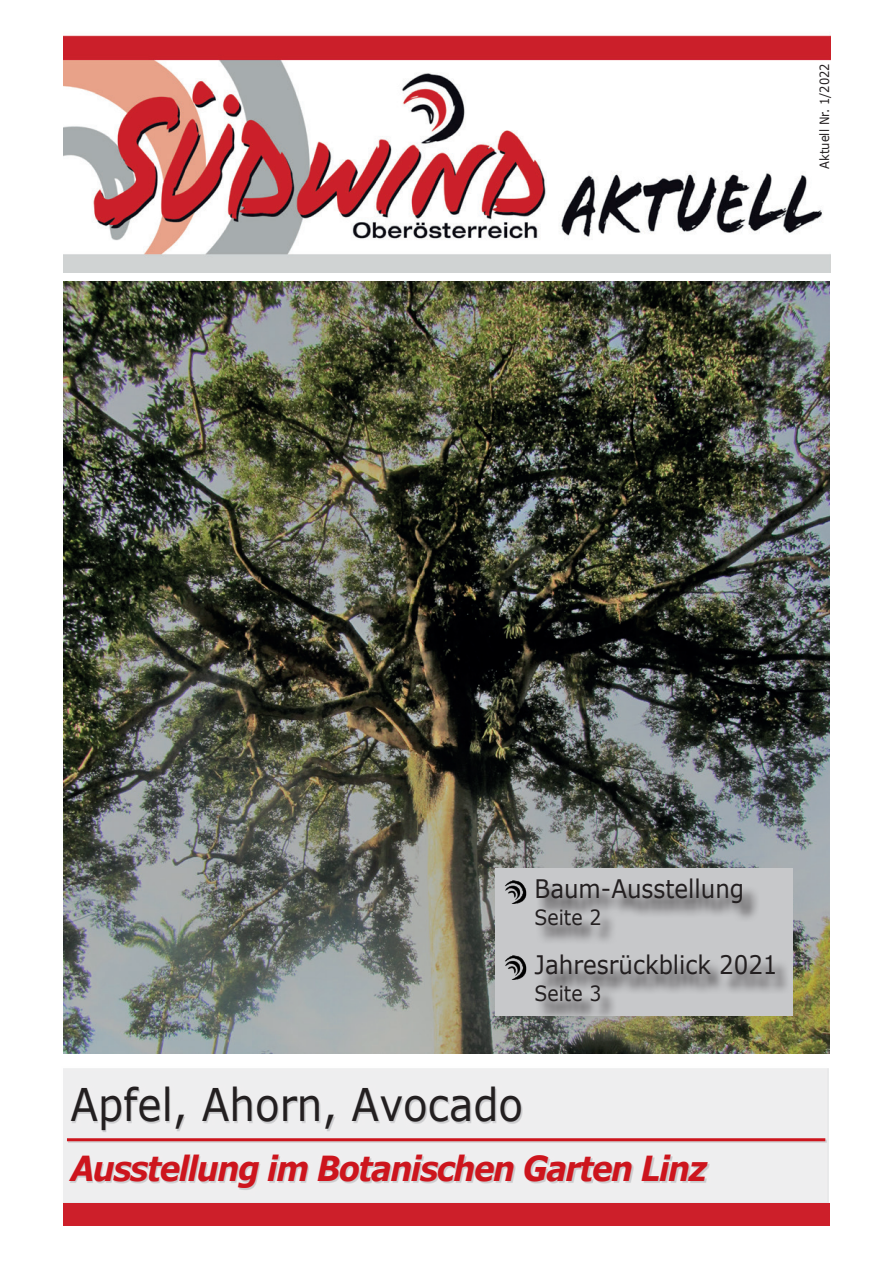
<style>
.page{position:relative;width:893px;height:1263px;background:#fff}
.page>*{position:absolute;margin:0;border:0;box-sizing:border-box;transform-origin:0 0}
.t1{font:45px "Verdana";color:#231f20;scale:.9 1}
.t2{font:italic 700 34.5px "Verdana";letter-spacing:-.05em;color:#cd151d;scale:.9 1}
.t3{font:25.5px "Verdana";color:#231f20;scale:.9 1}
.t4{font:21px "Verdana";color:#231f20;scale:.9 1}
.t5{font:12.75px "Verdana";color:#231f20;scale:.9 1}
</style>
<div class="page">
<img style="left:64px;top:35px;width:767px;height:238px">
<img style="left:64px;top:282px;width:765px;height:771px">
<div style="left:495px;top:868px;width:297px;height:148px;background:#c7c8ca"></div>
<svg style="left:63px;top:1068px;width:764px;height:134px;background:#e9e9eb"></svg>
<hr style="left:68px;top:1139px;width:759px;height:3px;background:#cfa0a3">
<hr style="left:67px;top:1138px;width:758px;height:3px;background:#cd151d">
<div style="left:63px;top:1203px;width:766px;height:22px;background:#cd1f2a"></div>
<svg style="left:535px;top:885px;width:257px;height:136px"></svg>
<img style="left:505px;top:880px;width:22px;height:23px">
<img style="left:505px;top:956px;width:22px;height:23px">
<p class="t5" style="left:816px;top:169px;width:119px;rotate:-90deg">Aktuell Nr. 1/2022</p>
<p class="t3" style="left:535px;top:871px;width:234px">Baum-Ausstellung</p>
<p class="t4" style="left:535px;top:902px;width:76px">Seite 2</p>
<p class="t3" style="left:535px;top:947px;width:271px">Jahresrückblick 2021</p>
<p class="t4" style="left:535px;top:979px;width:76px">Seite 3</p>
<h1 class="t1" style="left:70px;top:1074px;width:505px">Apfel, Ahorn, Avocado</h1>
<h2 class="t2" style="left:70px;top:1144px;width:709px">Ausstellung im Botanischen Garten Linz</h2>
</div>
